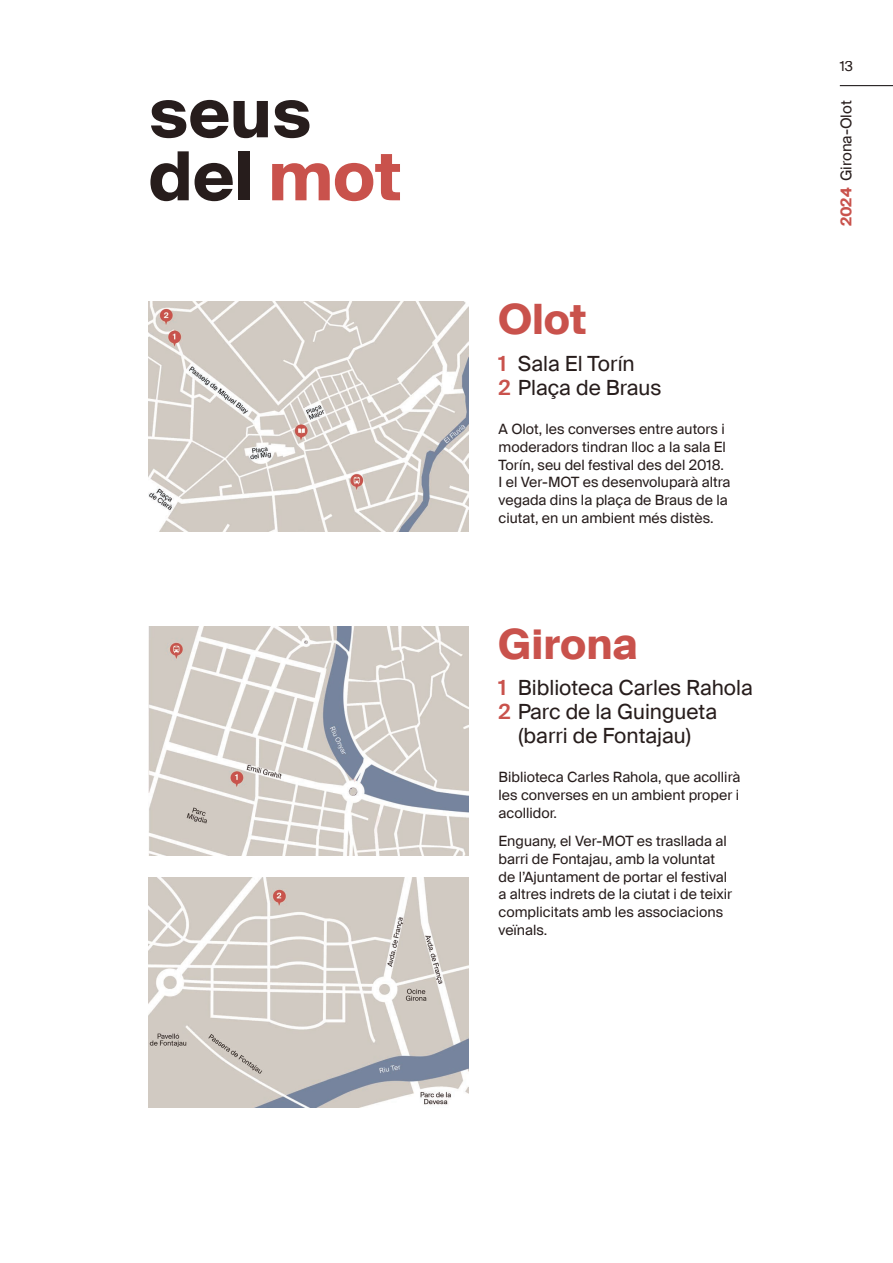
<style>
.page{position:relative;width:893px;height:1263px;background:#fff}
.page>*{position:absolute;margin:0;border:0;box-sizing:border-box;transform-origin:0 0}
.t1{font:700 67.5px/63px "Suisse Intl";color:#271d1c}
.t2{font:700 42px "Suisse Intl";color:#c9524c}
.t3{font:21px/24px "Suisse Intl";color:#271d1c}
.t4{font:15px "Suisse Intl";color:#271d1c}
.t5{font:14.25px/17.7px "Suisse Intl";color:#271d1c}
.t6{font:13.95px "Suisse Intl";color:#271d1c}
.s1{color:#c9524c}
.s2{font-weight:600;color:#c9524c}
.s3{font-weight:700;color:#c9524c}
</style>
<div class="page">
<hr style="left:840px;top:85px;width:53px;height:1px;background:#231f20">
<img style="left:149px;top:302px;width:319px;height:230px">
<img style="left:149px;top:626px;width:319px;height:230px">
<img style="left:149px;top:878px;width:319px;height:229px">
<h1 class="t1" style="left:149px;top:83px;width:255px">seus del <span class="s1">mot</span></h1>
<h2 class="t2" style="left:499px;top:293px;width:90px">Olot</h2>
<h3 class="t3" style="left:499px;top:352px;width:164px"><span class="s2">1</span> Sala El Torín<br><span class="s2">2</span> Plaça de Braus</h3>
<p class="t5" style="left:499px;top:420px;width:233px">A Olot, les converses entre autors i moderadors tindran lloc a la sala El Torín, seu del festival des del 2018.<br>I el Ver-MOT es desenvoluparà altra vegada dins la plaça de Braus de la ciutat, en un ambient més distès.</p>
<h2 class="t2" style="left:499px;top:617px;width:141px">Girona</h2>
<h3 class="t3" style="left:499px;top:676px;width:256px"><span class="s2">1</span> Biblioteca Carles Rahola</h3>
<h3 class="t3" style="left:499px;top:700px;width:220px"><span class="s2">2</span> Parc de la Guingueta</h3>
<h3 class="t3" style="left:518px;top:724px;width:174px">(barri de Fontajau)</h3>
<p class="t5" style="left:499px;top:769px;width:243px;text-align:justify">Biblioteca Carles Rahola, que acollirà les converses en un ambient proper i acollidor.</p>
<p class="t5" style="left:499px;top:832px;width:235px">Enguany, el Ver-MOT es trasllada al barri de Fontajau, amb la voluntat de l’Ajuntament de portar el festival a altres indrets de la ciutat i de teixir complicitats amb les associacions veïnals.</p>
<p class="t6" style="left:840px;top:58px;width:15px">13</p>
<p class="t4" style="left:837px;top:226px;width:127px;rotate:-90deg"><span class="s3">2024</span> Girona-Olot</p>
</div>
